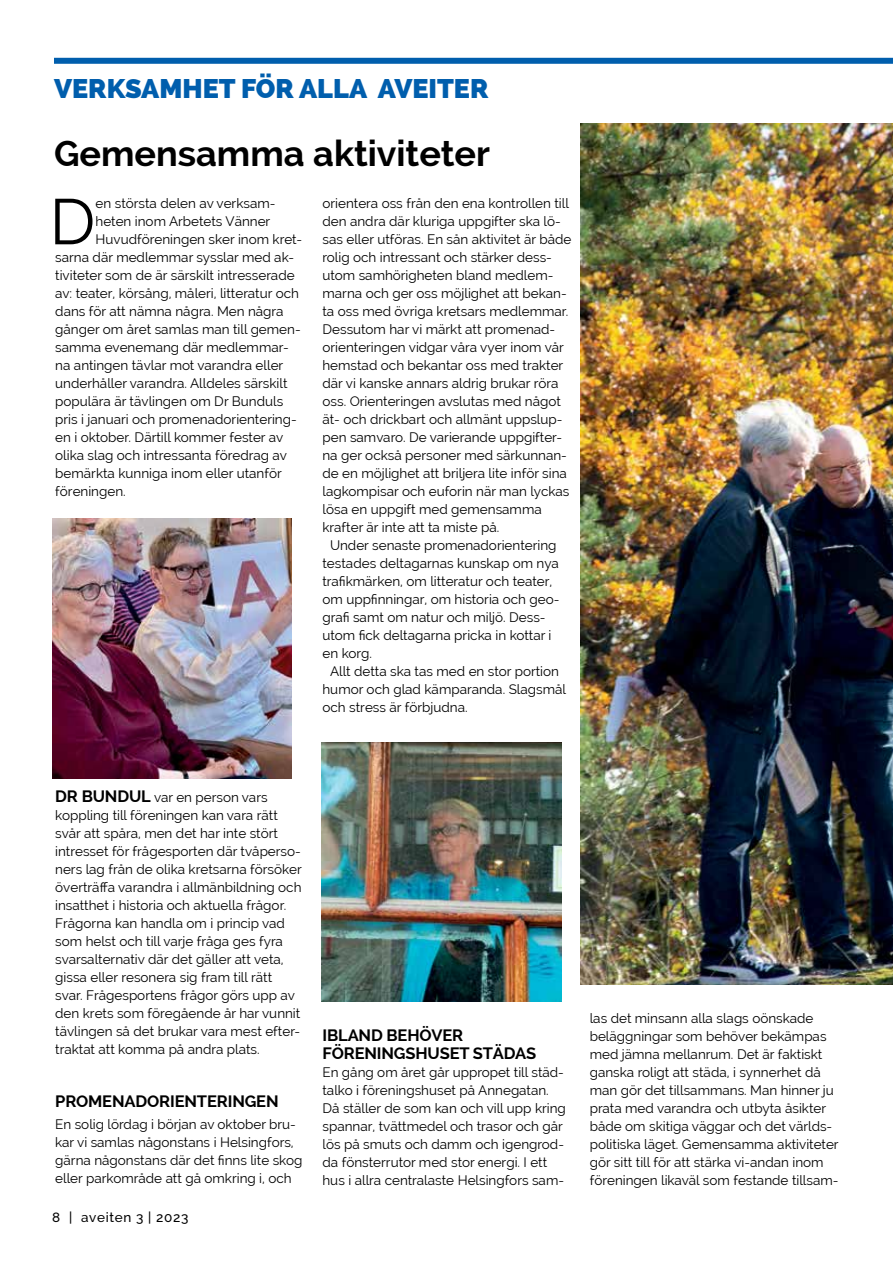
<style>
.page{position:relative;width:893px;height:1263px;background:#fff}
.page>*{position:absolute;margin:0;border:0;box-sizing:border-box;transform-origin:0 0}
.t1{font:64.2px "Raleway";color:#000}
.t2{font:700 36px "Raleway";color:#000}
.t3{font:800 27px "Raleway";color:#005ead}
.t4{font:700 16.5px/18px "Raleway";letter-spacing:-.01em;color:#000}
.t5{font:13.5px/18px "Raleway";color:#000}
.t6{font:500 13.5px "Raleway";letter-spacing:.05em;color:#000}
.s1{font-weight:700;font-size:16.5px}
</style>
<div class="page">
<div style="left:54px;top:58px;width:839px;height:6px;background:#005ead"></div>
<img style="left:581px;top:123px;width:312px;height:861px">
<img style="left:322px;top:742px;width:239px;height:259px">
<img style="left:52px;top:519px;width:240px;height:259px">
<h3 class="t3" style="left:54px;top:72px;width:436px">VERKSAMHET FÖR ALLA AVEITER</h3>
<h2 class="t2" style="left:54px;top:132px;width:438px">Gemensamma aktiviteter</h2>
<h1 class="t1" style="left:49px;top:184px;width:48px">D</h1>
<p class="t5" style="left:96px;top:194px;width:181px">en största delen av verksam-</p>
<p class="t5" style="left:322px;top:194px;width:248px">orientera oss från den ena kontrollen till</p>
<p class="t5" style="left:322px;top:212px;width:240px">den andra där kluriga uppgifter ska lö-</p>
<p class="t5" style="left:322px;top:230px;width:250px">sas eller utföras. En sån aktivitet är både</p>
<p class="t5" style="left:322px;top:248px;width:231px">rolig och intressant och stärker dess-</p>
<p class="t5" style="left:322px;top:266px;width:232px">utom samhörigheten bland medlem-</p>
<p class="t5" style="left:322px;top:284px;width:246px">marna och ger oss möjlighet att bekan-</p>
<p class="t5" style="left:322px;top:302px;width:247px">ta oss med övriga kretsars medlemmar.</p>
<p class="t5" style="left:322px;top:320px;width:234px">Dessutom har vi märkt att promenad-</p>
<p class="t5" style="left:322px;top:338px;width:243px">orienteringen vidgar våra vyer inom vår</p>
<p class="t5" style="left:322px;top:356px;width:242px">hemstad och bekantar oss med trakter</p>
<p class="t5" style="left:322px;top:374px;width:238px">där vi kanske annars aldrig brukar röra</p>
<p class="t5" style="left:322px;top:392px;width:240px">oss. Orienteringen avslutas med något</p>
<p class="t5" style="left:322px;top:410px;width:242px">ät- och drickbart och allmänt uppslup-</p>
<p class="t5" style="left:322px;top:428px;width:241px">pen samvaro. De varierande uppgifter-</p>
<p class="t5" style="left:322px;top:446px;width:246px">na ger också personer med särkunnan-</p>
<p class="t5" style="left:322px;top:464px;width:246px">de en möjlighet att briljera lite inför sina</p>
<p class="t5" style="left:322px;top:482px;width:248px">lagkompisar och euforin när man lyckas</p>
<p class="t5" style="left:322px;top:500px;width:221px">lösa en uppgift med gemensamma</p>
<p class="t5" style="left:322px;top:518px;width:178px">krafter är inte att ta miste på.</p>
<p class="t5" style="left:330px;top:536px;width:228px">Under senaste promenadorientering</p>
<p class="t5" style="left:322px;top:554px;width:238px">testades deltagarnas kunskap om nya</p>
<p class="t5" style="left:322px;top:572px;width:231px">trafikmärken, om litteratur och teater,</p>
<p class="t5" style="left:322px;top:590px;width:238px">om uppfinningar, om historia och geo-</p>
<p class="t5" style="left:322px;top:608px;width:225px">grafi samt om natur och miljö. Dess-</p>
<p class="t5" style="left:322px;top:626px;width:230px">utom fick deltagarna pricka in kottar i</p>
<p class="t5" style="left:322px;top:644px;width:51px">en korg.</p>
<p class="t5" style="left:330px;top:662px;width:230px">Allt detta ska tas med en stor portion</p>
<p class="t5" style="left:322px;top:680px;width:245px">humor och glad kämparanda. Slagsmål</p>
<p class="t5" style="left:322px;top:698px;width:147px">och stress är förbjudna.</p>
<p class="t5" style="left:96px;top:212px;width:176px">heten inom Arbetets Vänner</p>
<p class="t5" style="left:96px;top:230px;width:208px">Huvudföreningen sker inom kret-</p>
<p class="t5" style="left:55px;top:248px;width:240px">sarna där medlemmar sysslar med ak-</p>
<p class="t5" style="left:55px;top:266px;width:241px">tiviteter som de är särskilt intresserade</p>
<p class="t5" style="left:55px;top:284px;width:245px">av: teater, körsång, måleri, litteratur och</p>
<p class="t5" style="left:55px;top:302px;width:230px">dans för att nämna några. Men några</p>
<p class="t5" style="left:55px;top:320px;width:247px">gånger om året samlas man till gemen-</p>
<p class="t5" style="left:55px;top:338px;width:235px">samma evenemang där medlemmar-</p>
<p class="t5" style="left:55px;top:356px;width:230px">na antingen tävlar mot varandra eller</p>
<p class="t5" style="left:55px;top:374px;width:234px">underhåller varandra. Alldeles särskilt</p>
<p class="t5" style="left:55px;top:392px;width:230px">populära är tävlingen om Dr Bunduls</p>
<p class="t5" style="left:55px;top:410px;width:243px">pris i januari och promenadorientering-</p>
<p class="t5" style="left:55px;top:428px;width:229px">en i oktober. Därtill kommer fester av</p>
<p class="t5" style="left:55px;top:446px;width:233px">olika slag och intressanta föredrag av</p>
<p class="t5" style="left:55px;top:464px;width:228px">bemärkta kunniga inom eller utanför</p>
<p class="t5" style="left:55px;top:482px;width:72px">föreningen.</p>
<p class="t5" style="left:55px;top:788px;width:248px"><span class="s1">DR BUNDUL</span> var en person vars koppling till föreningen kan vara rätt svår att spåra, men det har inte stört intresset för frågesporten där tvåperso&shy;ners lag från de olika kretsarna försöker överträffa varandra i allmänbildning och insatthet i historia och aktuella frågor.<br>Frågorna kan handla om i princip vad som helst och till varje fråga ges fyra svarsalternativ där det gäller att veta, gissa eller resonera sig fram till rätt svar. Frågesportens frågor görs upp av den krets som föregående år har vunnit tävlingen så det brukar vara mest efter&shy;traktat att komma på andra plats.</p>
<p class="t4" style="left:55px;top:1092px;width:225px">PROMENADORIENTERINGEN</p>
<p class="t5" style="left:55px;top:1115px;width:249px">En solig lördag i början av oktober bru&shy;kar vi samlas någonstans i Helsingfors, gärna någonstans där det finns lite skog eller parkområde att gå omkring i, och</p>
<p class="t6" style="left:52px;top:1209px;width:138px">8 | aveiten 3 | 2023</p>
<p class="t4" style="left:322px;top:1026px;width:215px">IBLAND BEHÖVER<br>FÖRENINGSHUSET STÄDAS</p>
<p class="t5" style="left:322px;top:1063px;width:245px">En gång om året går uppropet till städ&shy;talko i föreningshuset på Annegatan.<br>Då ställer de som kan och vill upp kring spannar, tvättmedel och trasor och går lös på smuts och damm och igengrod&shy;da fönsterrutor med stor energi. I ett hus i allra centralaste Helsingfors sam-</p>
<p class="t5" style="left:590px;top:1009px;width:250px">las det minsann alla slags oönskade beläggningar som behöver bekämpas med jämna mellanrum. Det är faktiskt ganska roligt att städa, i synnerhet då man gör det tillsammans. Man hinner ju prata med varandra och utbyta åsikter både om skitiga väggar och det världs&shy;politiska läget. Gemensamma aktiviteter gör sitt till för att stärka vi-andan inom föreningen likaväl som festande tillsam-</p>
</div>
